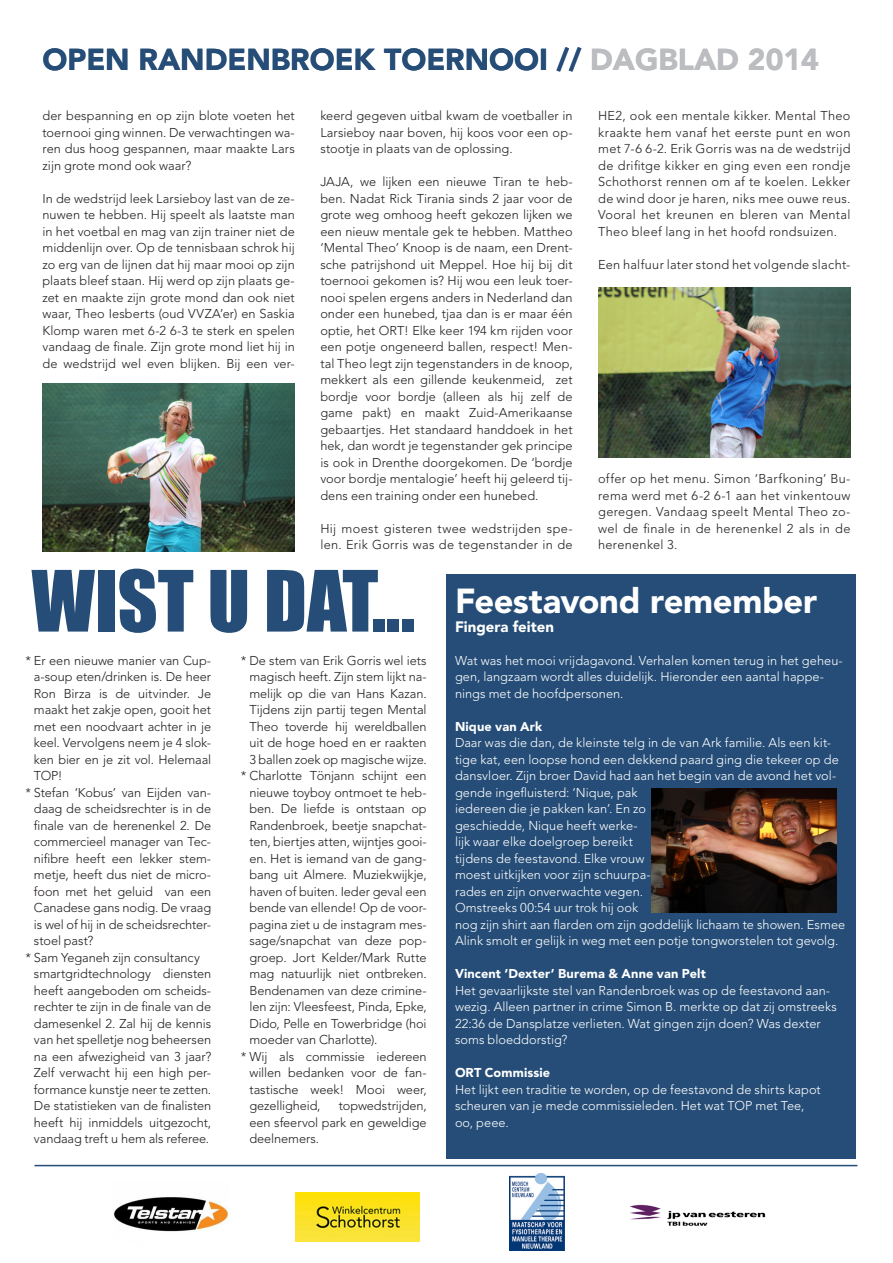
<style>
.page{position:relative;width:893px;height:1263px;background:#fff}
.page>*{position:absolute;margin:0;border:0;box-sizing:border-box;transform-origin:0 0}
.t1{font:78px "Impact";color:#254d77}
.Platte_tekst{font:900 34.5px "Avenir LT Std";letter-spacing:-.01em;color:#fff}
.t2{font:900 30px "Avenir LT Std";color:#254d77}
.Platte_tekst-2{font:900 15px "Avenir LT Std";color:#fff}
.Platte_tekst-3{font:300 12.75px/16.5px "Avenir LT Std";letter-spacing:-.005em;color:#231f20;text-align:justify}
.Platte_tekst-4{font:300 12.75px/16.5px "Avenir LT Std";letter-spacing:.005em;color:#fff}
.Platte_tekst-5{font:300 12.75px/16.5px "Avenir LT Std";letter-spacing:.025em;color:#231f20}
.Platte_tekst-6{font:900 12.75px "Avenir LT Std";letter-spacing:.01em;color:#fff}
.s1{color:#bcbdc0}
</style>
<div class="page">
<img style="left:598px;top:287px;width:252px;height:171px">
<img style="left:43px;top:383px;width:252px;height:169px">
<img style="left:295px;top:1192px;width:124px;height:50px">
<img style="left:630px;top:1204px;width:136px;height:22px">
<img style="left:114px;top:1197px;width:115px;height:35px">
<img style="left:509px;top:1173px;width:55px;height:78px">
<hr style="left:34px;top:1165px;width:823px;height:1px;background:#254d77">
<div style="left:446px;top:574px;width:410px;height:584px;background:#254d77"></div>
<img style="left:652px;top:789px;width:184px;height:123px">
<p class="t2" style="left:43px;top:41px;width:778px">OPEN RANDENBROEK TOERNOOI // <span class="s1">DAGBLAD 2014</span></p>
<p class="Platte_tekst-3" style="left:43px;top:107px;width:254px">der bespanning en op zijn blote voeten het toernooi ging winnen. De verwachtingen wa&shy;ren dus hoog gespannen, maar maakte Lars zijn grote mond ook waar?</p>
<p class="Platte_tekst-3" style="left:43px;top:190px;width:254px">In de wedstrijd leek Larsieboy last van de ze&shy;nuwen te hebben. Hij speelt als laatste man in het voetbal en mag van zijn trainer niet de middenlijn over. Op de tennisbaan schrok hij zo erg van de lijnen dat hij maar mooi op zijn plaats bleef staan. Hij werd op zijn plaats ge&shy;zet en maakte zijn grote mond dan ook niet waar, Theo Iesberts (oud VVZA’er) en Saskia Klomp waren met 6-2 6-3 te sterk en spelen vandaag de finale. Zijn grote mond liet hij in de wedstrijd wel even blijken. Bij een ver-</p>
<p class="Platte_tekst-3" style="left:320px;top:107px;width:254px">keerd gegeven uitbal kwam de voetballer in Larsieboy naar boven, hij koos voor een op&shy;stootje in plaats van de oplossing.</p>
<p class="Platte_tekst-3" style="left:320px;top:173px;width:254px">JAJA, we lijken een nieuwe Tiran te heb&shy;ben. Nadat Rick Tirania sinds 2 jaar voor de grote weg omhoog heeft gekozen lijken we een nieuw mentale gek te hebben. Mattheo ‘Mental Theo’ Knoop is de naam, een Drent&shy;sche patrijshond uit Meppel. Hoe hij bij dit toernooi gekomen is? Hij wou een leuk toer&shy;nooi spelen ergens anders in Nederland dan onder een hunebed, tjaa dan is er maar één optie, het ORT! Elke keer 194 km rijden voor een potje ongeneerd ballen, respect! Men&shy;tal Theo legt zijn tegenstanders in de knoop, mekkert als een gillende keukenmeid, zet bordje voor bordje (alleen als hij zelf de game pakt) en maakt Zuid-Amerikaanse gebaartjes. Het standaard handdoek in het hek, dan wordt je tegenstander gek principe is ook in Drenthe doorgekomen. De ‘bordje voor bordje mentalogie’ heeft hij geleerd tij&shy;dens een training onder een hunebed.</p>
<p class="Platte_tekst-5" style="left:320px;top:520px;width:254px">Hij moest gisteren twee wedstrijden spe&shy;len. Erik Gorris was de tegenstander in de</p>
<p class="Platte_tekst-3" style="left:598px;top:107px;width:254px">HE2, ook een mentale kikker. Mental Theo kraakte hem vanaf het eerste punt en won met 7-6 6-2. Erik Gorris was na de wedstrijd de drifitge kikker en ging even een rondje Schothorst rennen om af te koelen. Lekker de wind door je haren, niks mee ouwe reus.<br>Vooral het kreunen en bleren van Mental Theo bleef lang in het hoofd rondsuizen.</p>
<p class="Platte_tekst-5" style="left:598px;top:256px;width:254px">Een halfuur later stond het volgende slacht-</p>
<p class="Platte_tekst-3" style="left:598px;top:470px;width:254px">offer op het menu. Simon ‘Barfkoning’ Bu&shy;rema werd met 6-2 6-1 aan het vinkentouw geregen. Vandaag speelt Mental Theo zo&shy;wel de finale in de herenenkel 2 als in de herenenkel 3.</p>
<p class="t1" style="left:31px;top:540px;width:385px">WIST U DAT...</p>
<p class="Platte_tekst-3" style="left:34px;top:652px;width:179px;text-indent:-8px">* Er een nieuwe manier van Cup&shy;a-soup eten/drinken is. De heer Ron Birza is de uitvinder. Je maakt het zakje open, gooit het met een noodvaart achter in je keel. Vervolgens neem je 4 slok&shy;ken bier en je zit vol. Helemaal TOP!</p>
<p class="Platte_tekst-3" style="left:34px;top:784px;width:179px;text-indent:-8px">* Stefan ‘Kobus’ van Eijden van&shy;daag de scheidsrechter is in de finale van de herenenkel 2. De commercieel manager van Tec&shy;nifibre heeft een lekker stem&shy;metje, heeft dus niet de micro&shy;foon met het geluid van een Canadese gans nodig. De vraag is wel of hij in de scheidsrechter&shy;stoel past?</p>
<p class="Platte_tekst-3" style="left:34px;top:949px;width:179px;text-align:left;text-indent:-8px">* Sam Yeganeh zijn consultancy smartgridtechnology diensten heeft aangeboden om scheids&shy;rechter te zijn in de finale van de damesenkel 2. Zal hij de kennis van het spelletje nog beheersen na een afwezigheid van 3 jaar?<br>Zelf verwacht hij een high per&shy;formance kunstje neer te zetten.<br>De statistieken van de finalisten heeft hij inmiddels uitgezocht, vandaag treft u hem als referee.</p>
<p class="Platte_tekst-3" style="left:249px;top:652px;width:179px;text-indent:-8px">* De stem van Erik Gorris wel iets magisch heeft. Zijn stem lijkt na&shy;melijk op die van Hans Kazan.<br>Tijdens zijn partij tegen Mental Theo toverde hij wereldballen uit de hoge hoed en er raakten 3 ballen zoek op magische wijze.</p>
<p class="Platte_tekst-3" style="left:249px;top:767px;width:179px;text-indent:-8px">* Charlotte Tönjann schijnt een nieuwe toyboy ontmoet te heb&shy;ben. De liefde is ontstaan op Randenbroek, beetje snapchat&shy;ten, biertjes atten, wijntjes gooi&shy;en. Het is iemand van de gang&shy;bang uit Almere. Muziekwijkje, haven of buiten. Ieder geval een bende van ellende! Op de voor&shy;pagina ziet u de instagram mes&shy;sage/snapchat van deze pop&shy;groep. Jort Kelder/Mark Rutte mag natuurlijk niet ontbreken.<br>Bendenamen van deze crimine&shy;len zijn: Vleesfeest, Pinda, Epke, Dido, Pelle en Towerbridge (hoi moeder van Charlotte).</p>
<p class="Platte_tekst-3" style="left:249px;top:1048px;width:179px;text-indent:-8px">* Wij als commissie iedereen willen bedanken voor de fan&shy;tastische week! Mooi weer, gezelligheid,</p>
<p class="Platte_tekst-3" style="left:249px;top:1097px;width:179px;text-indent:89px">topwedstrijden, een sfeervol park en geweldige deelnemers.</p>
<p class="Platte_tekst" style="left:455px;top:580px;width:364px">Feestavond remember</p>
<p class="Platte_tekst-2" style="left:455px;top:617px;width:101px">Fingera feiten</p>
<p class="Platte_tekst-4" style="left:455px;top:652px;width:389px">Wat was het mooi vrijdagavond. Verhalen komen terug in het geheu&shy;gen, langzaam wordt alles duidelijk. Hieronder een aantal happe&shy;nings met de hoofdpersonen.</p>
<p class="Platte_tekst-6" style="left:455px;top:718px;width:89px">Nique van Ark</p>
<p class="Platte_tekst-4" style="left:455px;top:734px;width:392px">Daar was die dan, de kleinste telg in de van Ark familie. Als een kit&shy;tige kat, een loopse hond een dekkend paard ging die tekeer op de dansvloer. Zijn broer David had aan het begin van de avond het vol&shy;gende ingefluisterd: ‘Nique, pak<br>iedereen die je pakken kan’. En zo<br>geschiedde, Nique heeft werke-<br>lijk waar elke doelgroep bereikt<br>tijdens de feestavond. Elke vrouw<br>moest uitkijken voor zijn schuurpa-<br>rades en zijn onverwachte vegen.<br>Omstreeks 00:54 uur trok hij ook<br>nog zijn shirt aan flarden om zijn goddelijk lichaam te showen. Esmee Alink smolt er gelijk in weg met een potje tongworstelen tot gevolg.</p>
<p class="Platte_tekst-6" style="left:455px;top:966px;width:252px">Vincent ‘Dexter’ Burema &amp; Anne van Pelt</p>
<p class="Platte_tekst-4" style="left:455px;top:982px;width:383px">Het gevaarlijkste stel van Randenbroek was op de feestavond aan&shy;wezig. Alleen partner in crime Simon B. merkte op dat zij omstreeks 22:36 de Dansplatze verlieten. Wat gingen zijn doen? Was dexter soms bloeddorstig?</p>
<p class="Platte_tekst-6" style="left:455px;top:1065px;width:97px">ORT Commissie</p>
<p class="Platte_tekst-4" style="left:455px;top:1081px;width:367px">Het lijkt een traditie te worden, op de feestavond de shirts kapot scheuren van je mede commissieleden. Het wat TOP met Tee, oo, peee.</p>
</div>
